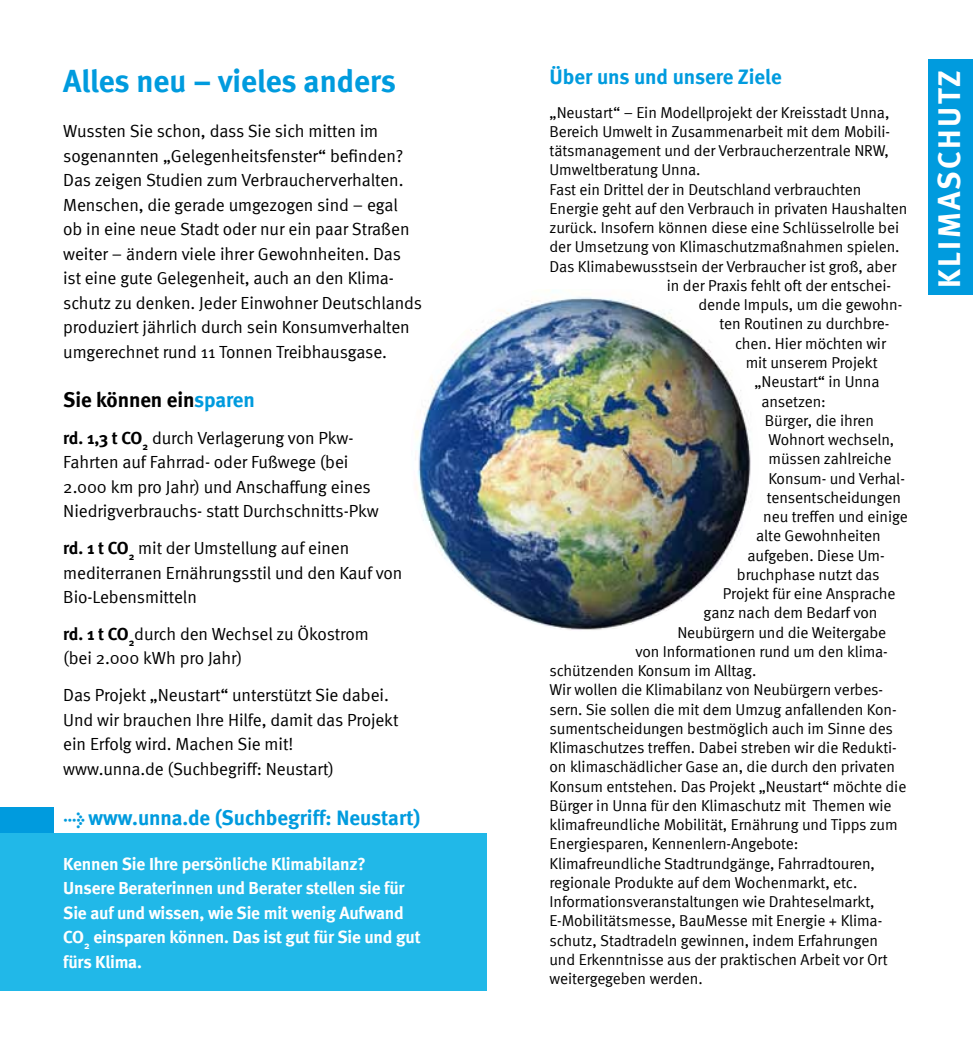
<style>
.page{position:relative;width:973px;height:1042px;background:#fff}
.page>*{position:absolute;margin:0;border:0;box-sizing:border-box;transform-origin:0 0}
.t1{font:700 31.5px "Meta";letter-spacing:-.005em;color:#009bde}
.t2{font:700 31.5px "Meta";color:#fff}
.t3{font:700 21px "Meta";color:#009bde}
.t4{font:700 21px "Meta";letter-spacing:-.005em;color:#000}
.t5{font:17.5px/24.5px "Meta Normal";letter-spacing:-.005em;color:#000}
.t6{font:700 17.5px/24.5px "Meta";letter-spacing:-.01em;color:#fff}
.t7{font:15.75px "Meta Normal";letter-spacing:-.005em;color:#000}
.s1{color:#009bde}
.s2{font-family:"Meta";font-weight:700}
.s3{font-family:"Meta Bold Expert";font-weight:400;font-size:17.5px}
</style>
<div class="page">
<div style="left:0;top:807px;width:53px;height:34px;background:#009bde"></div>
<div style="left:0;top:833px;width:486px;height:158px;background:#21b8e8"></div>
<img style="left:415px;top:290px;width:336px;height:340px">
<div style="left:928px;top:60px;width:44px;height:235px;background:#009bde"></div>
<h1 class="t1" style="left:63px;top:62px;width:334px">Alles neu – vieles anders</h1>
<p class="t5" style="left:63px;top:119px;width:360px">Wussten Sie schon, dass Sie sich mitten im sogenannten „Gelegenheitsfenster“ befinden?<br>Das zeigen Studien zum Verbraucherverhalten.<br>Menschen, die gerade umgezogen sind – egal<br>ob in eine neue Stadt oder nur ein paar Straßen weiter – ändern viele ihrer Gewohnheiten. Das ist eine gute Gelegenheit, auch an den Klima&shy;schutz zu denken. Jeder Einwohner Deutschlands produziert jährlich durch sein Konsumverhalten umgerechnet rund 11 Tonnen Treibhausgase.</p>
<h2 class="t4" style="left:63px;top:387px;width:193px">Sie können ein<span class="s1">sparen</span></h2>
<p class="t5" style="left:63px;top:425px;width:317px"><span class="s2">rd. 1,3 t CO</span><sub>2</sub> durch Verlagerung von Pkw-Fahrten auf Fahrrad- oder Fußwege (bei 2.000 km pro Jahr) und Anschaffung eines Niedrigverbrauchs- statt Durchschnitts-Pkw</p>
<p class="t5" style="left:63px;top:535px;width:340px"><span class="s2">rd. 1 t CO</span><sub>2</sub> mit der Umstellung auf einen mediterranen Ernährungsstil und den Kauf von<br>Bio-Lebensmitteln</p>
<p class="t5" style="left:63px;top:621px;width:307px"><span class="s2">rd. 1 t CO</span><sub>2</sub>durch den Wechsel zu Ökostrom (bei 2.000 kWh pro Jahr)</p>
<p class="t5" style="left:63px;top:682px;width:336px">Das Projekt „Neustart“ unterstützt Sie dabei.<br>Und wir brauchen Ihre Hilfe, damit das Projekt ein Erfolg wird. Machen Sie mit!<br>www.unna.de (Suchbegriff: Neustart)</p>
<h2 class="t3" style="left:64px;top:805px;width:358px"><span class="s3">l</span> www.unna.de (Suchbegriff: Neustart)</h2>
<p class="t6" style="left:63px;top:851px;width:359px">Kennen Sie Ihre persönliche Klimabilanz?<br>Unsere Beraterinnen und Berater stellen sie für Sie auf und wissen, wie Sie mit wenig Aufwand CO<sub>2</sub> einsparen können. Das ist gut für Sie und gut fürs Klima.</p>
<h2 class="t3" style="left:549px;top:65px;width:234px">Über uns und unsere Ziele</h2>
<p class="t7" style="left:549px;top:103px;width:341px">„Neustart“ – Ein Modellprojekt der Kreisstadt Unna,</p>
<p class="t7" style="left:549px;top:122px;width:342px">Bereich Umwelt in Zusammenarbeit mit dem Mobili-</p>
<p class="t7" style="left:549px;top:142px;width:341px">tätsmanagement und der Verbraucherzentrale NRW,</p>
<p class="t7" style="left:549px;top:161px;width:152px">Umweltberatung Unna.</p>
<p class="t7" style="left:549px;top:180px;width:313px">Fast ein Drittel der in Deutschland verbrauchten</p>
<p class="t7" style="left:549px;top:199px;width:359px">Energie geht auf den Verbrauch in privaten Haushalten</p>
<p class="t7" style="left:549px;top:219px;width:351px">zurück. Insofern können diese eine Schlüsselrolle bei</p>
<p class="t7" style="left:549px;top:238px;width:351px">der Umsetzung von Klimaschutzmaßnahmen spielen.</p>
<p class="t7" style="left:549px;top:257px;width:348px">Das Klimabewusstsein der Verbraucher ist groß, aber</p>
<p class="t7" style="left:666px;top:276px;width:226px">in der Praxis fehlt oft der entschei-</p>
<p class="t7" style="left:698px;top:296px;width:205px">dende Impuls, um die gewohn-</p>
<p class="t7" style="left:719px;top:315px;width:171px">ten Routinen zu durchbre-</p>
<p class="t7" style="left:735px;top:334px;width:152px">chen. Hier möchten wir</p>
<p class="t7" style="left:745px;top:353px;width:133px">mit unserem Projekt</p>
<p class="t7" style="left:754px;top:373px;width:126px">„Neustart“ in Unna</p>
<p class="t7" style="left:761px;top:392px;width:66px">ansetzen:</p>
<p class="t7" style="left:764px;top:411px;width:111px">Bürger, die ihren</p>
<p class="t7" style="left:768px;top:430px;width:127px">Wohnort wechseln,</p>
<p class="t7" style="left:768px;top:450px;width:125px">müssen zahlreiche</p>
<p class="t7" style="left:768px;top:469px;width:138px">Konsum- und Verhal-</p>
<p class="t7" style="left:766px;top:488px;width:136px">tensentscheidungen</p>
<p class="t7" style="left:763px;top:507px;width:146px">neu treffen und einige</p>
<p class="t7" style="left:756px;top:527px;width:126px">alte Gewohnheiten</p>
<p class="t7" style="left:747px;top:546px;width:139px">aufgeben. Diese Um-</p>
<p class="t7" style="left:736px;top:565px;width:144px">bruchphase nutzt das</p>
<p class="t7" style="left:722px;top:584px;width:174px">Projekt für eine Ansprache</p>
<p class="t7" style="left:703px;top:604px;width:175px">ganz nach dem Bedarf von</p>
<p class="t7" style="left:677px;top:623px;width:210px">Neubürgern und die Weitergabe</p>
<p class="t7" style="left:635px;top:642px;width:254px">von Informationen rund um den klima-</p>
<p class="t7" style="left:549px;top:661px;width:208px">schützenden Konsum im Alltag.</p>
<p class="t7" style="left:549px;top:681px;width:335px">Wir wollen die Klimabilanz von Neubürgern verbes-</p>
<p class="t7" style="left:549px;top:700px;width:348px">sern. Sie sollen die mit dem Umzug anfallenden Kon-</p>
<p class="t7" style="left:549px;top:719px;width:345px">sumentscheidungen bestmöglich auch im Sinne des</p>
<p class="t7" style="left:549px;top:738px;width:349px">Klimaschutzes treffen. Dabei streben wir die Redukti-</p>
<p class="t7" style="left:549px;top:758px;width:347px">on klimaschädlicher Gase an, die durch den privaten</p>
<p class="t7" style="left:549px;top:777px;width:358px">Konsum entstehen. Das Projekt „Neustart“ möchte die</p>
<p class="t7" style="left:549px;top:796px;width:343px">Bürger in Unna für den Klimaschutz mit Themen wie</p>
<p class="t7" style="left:549px;top:815px;width:350px">klimafreundliche Mobilität, Ernährung und Tipps zum</p>
<p class="t7" style="left:549px;top:834px;width:250px">Energiesparen, Kennenlern-Angebote:</p>
<p class="t7" style="left:549px;top:854px;width:327px">Klimafreundliche Stadtrundgänge, Fahrradtouren,</p>
<p class="t7" style="left:549px;top:873px;width:309px">regionale Produkte auf dem Wochenmarkt, etc.</p>
<p class="t7" style="left:549px;top:892px;width:326px">Informationsveranstaltungen wie Drahteselmarkt,</p>
<p class="t7" style="left:549px;top:911px;width:334px">E-Mobilitätsmesse, BauMesse mit Energie + Klima-</p>
<p class="t7" style="left:549px;top:931px;width:330px">schutz, Stadtradeln gewinnen, indem Erfahrungen</p>
<p class="t7" style="left:549px;top:950px;width:339px">und Erkenntnisse aus der praktischen Arbeit vor Ort</p>
<p class="t7" style="left:549px;top:969px;width:155px">weitergegeben werden.</p>
<h1 class="t2" style="left:930px;top:288px;width:218px;rotate:-90deg">KLIMASCHUTZ</h1>
</div>
